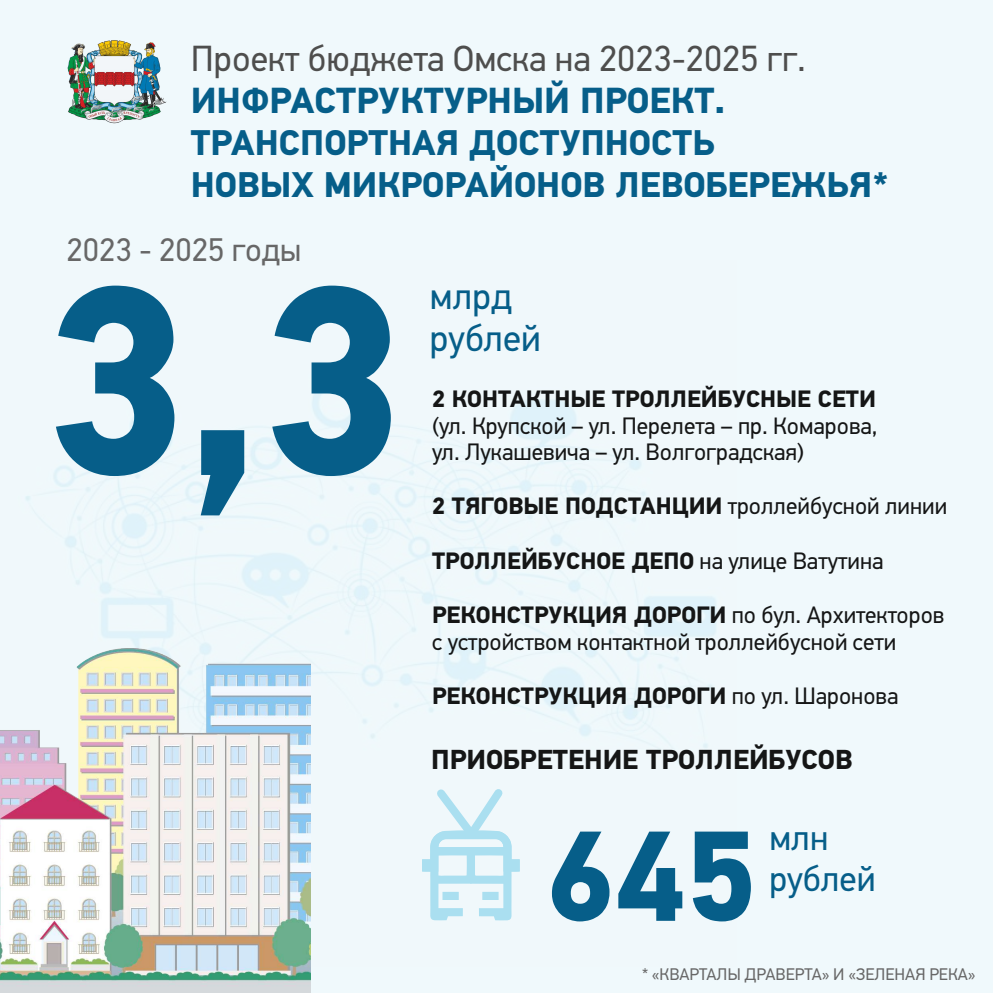
<style>
.page{position:relative;width:993px;height:993px;background:#fff}
.page>*{position:absolute;margin:0;border:0;box-sizing:border-box;transform-origin:0 0}
.t1{font:700 269.53px "PF Din Text Pro";color:#065e89;scale:.94 1}
.t2{font:700 128.1px "PF Din Text Pro";color:#065e89}
.t3{font:37.41px/41.9px "PF Din Text Pro";color:#065e89}
.t4{font:36.3px "PF Din Text Pro";color:#4e4e4d}
.t5{font:700 36.3px "PF Din Text Pro";color:#065e89}
.t6{font:35.84px "PF Din Text Pro";color:#065e89}
.t7{font:700 35.66px/41.9px "PF Din Text Pro";color:#065e89}
.t8{font:32.65px "PF Din Text Pro";color:#676767}
.t9{font:700 27.47px "PF Din Text Pro";color:#151616}
.t10{font:23.73px/26.5px "PF Din Text Pro";color:#151616}
.t11{font:700 23.73px "PF Din Text Pro";color:#151616}
.t12{font:16.8px "PF Din Text Pro";color:#676767}
.s1{font-weight:400}
.s2{font-weight:700}
</style>
<div class="page">
<div style="left:0;top:0;width:992px;height:992px;background:#f0f9fc"></div>
<img style="left:67px;top:40px;width:100px;height:84px">
<img style="left:0;top:648px;width:310px;height:343px">
<svg style="left:422px;top:789px;width:97px;height:131px"></svg>
<h3 class="t4" style="left:191px;top:44px;width:616px">Проект бюджета Омска на 2023-2025 гг.</h3>
<h3 class="t5" style="left:191px;top:86px;width:536px">ИНФРАСТРУКТУРНЫЙ ПРОЕКТ.</h3>
<h3 class="t7" style="left:191px;top:125px;width:699px">ТРАНСПОРТНАЯ ДОСТУПНОСТЬ<br>НОВЫХ МИКРОРАЙОНОВ ЛЕВОБЕРЕЖЬЯ*</h3>
<h3 class="t8" style="left:66px;top:237px;width:236px">2023 - 2025 годы</h3>
<h1 class="t1" style="left:44px;top:272px;width:380px">3,3</h1>
<h3 class="t3" style="left:430px;top:278px;width:112px">млрд рублей</h3>
<p class="t11" style="left:432px;top:389px;width:445px">2 КОНТАКТНЫЕ ТРОЛЛЕЙБУСНЫЕ СЕТИ</p>
<p class="t10" style="left:432px;top:414px;width:447px">(ул. Крупской – ул. Перелета – пр. Комарова, ул. Лукашевича – ул. Волгоградская)</p>
<p class="t11" style="left:432px;top:496px;width:516px">2 ТЯГОВЫЕ ПОДСТАНЦИИ <span class="s1">троллейбусной линии</span></p>
<p class="t11" style="left:432px;top:551px;width:453px">ТРОЛЛЕЙБУСНОЕ ДЕПО <span class="s1">на улице Ватутина</span></p>
<p class="t10" style="left:432px;top:603px;width:513px;line-height:27px"><span class="s2">РЕКОНСТРУКЦИЯ ДОРОГИ</span> по бул. Архитекторов с устройством контактной троллейбусной сети</p>
<p class="t11" style="left:432px;top:686px;width:467px">РЕКОНСТРУКЦИЯ ДОРОГИ <span class="s1">по ул. Шаронова</span></p>
<p class="t9" style="left:431px;top:748px;width:422px">ПРИОБРЕТЕНИЕ ТРОЛЛЕЙБУСОВ</p>
<h2 class="t2" style="left:544px;top:824px;width:213px">645</h2>
<h3 class="t6" style="left:769px;top:823px;width:60px">млн</h3>
<h3 class="t6" style="left:769px;top:863px;width:108px">рублей</h3>
<p class="t12" style="left:642px;top:966px;width:335px">* «КВАРТАЛЫ ДРАВЕРТА» И «ЗЕЛЕНАЯ РЕКА»</p>
</div>
